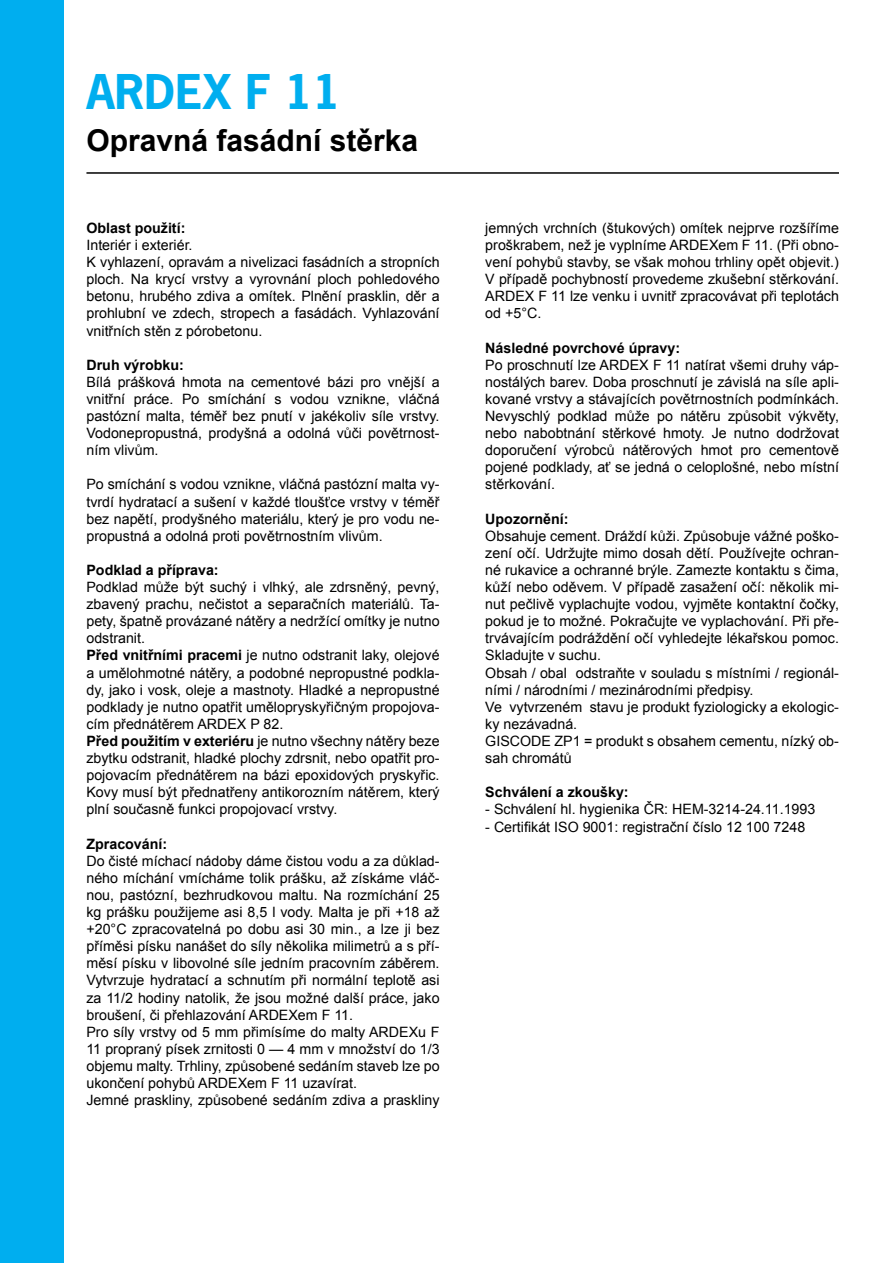
<style>
.page{position:relative;width:893px;height:1263px;background:#fff}
.page>*{position:absolute;margin:0;border:0;box-sizing:border-box;transform-origin:0 0}
.t1{font:700 45px "News Gothic Std";color:#00aeef}
.t2{font:700 30px "Arial";color:#000}
.t3{font:14.25px/17.1px "Arial";color:#000}
.t4{font:700 14.25px "Arial";color:#000}
.s1{font-weight:700}
</style>
<div class="page">
<div style="left:0;top:0;width:64px;height:1263px;background:#00aeef"></div>
<hr style="left:86px;top:172px;width:753px;height:2px;background:#000">
<h1 class="t1" style="left:86px;top:62px;width:256px">ARDEX F 11</h1>
<h2 class="t2" style="left:86px;top:120px;width:333px">Opravná fasádní stěrka</h2>
<p class="t4" style="left:86px;top:218px;width:100px">Oblast použití:</p>
<p class="t3" style="left:86px;top:237px;width:355px">Interiér i exteriér.<br>K vyhlazení, opravám a nivelizaci fasádních a stropních ploch. Na krycí vrstvy a vyrovnání ploch pohledového betonu, hrubého zdiva a omítek. Plnění prasklin, děr a prohlubní ve zdech, stropech a fasádách. Vyhlazování vnitřních stěn z pórobetonu.</p>
<p class="t4" style="left:86px;top:355px;width:99px">Druh výrobku:</p>
<p class="t3" style="left:86px;top:373px;width:355px;text-align:justify">Bílá prášková hmota na cementové bázi pro vnější a vnitřní práce. Po smíchání s vodou vznikne, vláčná pastózní malta, téměř bez pnutí v jakékoliv síle vrstvy.<br>Vodonepropustná, prodyšná a odolná vůči povětrnost&shy;ním vlivům.</p>
<p class="t3" style="left:86px;top:476px;width:355px;text-align:justify">Po smíchání s vodou vznikne, vláčná pastózní malta vy&shy;tvrdí hydratací a sušení v každé tloušťce vrstvy v téměř bez napětí, prodyšného materiálu, který je pro vodu ne&shy;propustná a odolná proti povětrnostním vlivům.</p>
<p class="t4" style="left:86px;top:560px;width:134px">Podklad a příprava:</p>
<p class="t3" style="left:86px;top:579px;width:355px">Podklad může být suchý i vlhký, ale zdrsněný, pevný, zbavený prachu, nečistot a separačních materiálů. Ta&shy;pety, špatně provázané nátěry a nedržící omítky je nutno odstranit.<br><span class="s1">Před vnitřními pracemi</span> je nutno odstranit laky, olejové a umělohmotné nátěry, a podobné nepropustné podkla&shy;dy, jako i vosk, oleje a mastnoty. Hladké a nepropustné podklady je nutno opatřit umělopryskyřičným propojova&shy;cím přednátěrem ARDEX P 82.<br><span class="s1">Před použitím v exteriéru</span> je nutno všechny nátěry beze zbytku odstranit, hladké plochy zdrsnit, nebo opatřit pro&shy;pojovacím přednátěrem na bázi epoxidových pryskyřic.<br>Kovy musí být přednatřeny antikorozním nátěrem, který plní současně funkci propojovací vrstvy.</p>
<p class="t4" style="left:86px;top:834px;width:82px">Zpracování:</p>
<p class="t3" style="left:86px;top:852px;width:355px">Do čisté míchací nádoby dáme čistou vodu a za důklad&shy;ného míchání vmícháme tolik prášku, až získáme vláč&shy;nou, pastózní, bezhrudkovou maltu. Na rozmíchání 25 kg prášku použijeme asi 8,5 l vody. Malta je při +18 až +20°C zpracovatelná po dobu asi 30 min., a lze ji bez příměsi písku nanášet do síly několika milimetrů a s pří&shy;měsí písku v libovolné síle jedním pracovním záběrem.<br>Vytvrzuje hydratací a schnutím při normální teplotě asi za 11/2 hodiny natolik, že jsou možné další práce, jako broušení, či přehlazování ARDEXem F 11.<br>Pro síly vrstvy od 5 mm přimísíme do malty ARDEXu F 11 propraný písek zrnitosti 0 — 4 mm v množství do 1/3 objemu malty. Trhliny, způsobené sedáním staveb lze po ukončení pohybů ARDEXem F 11 uzavírat.<br>Jemné praskliny, způsobené sedáním zdiva a praskliny</p>
<p class="t3" style="left:485px;top:219px;width:355px;text-align:justify">jemných vrchních (štukových) omítek nejprve rozšíříme proškrabem, než je vyplníme ARDEXem F 11. (Při obno&shy;vení pohybů stavby, se však mohou trhliny opět objevit.)<br>V případě pochybností provedeme zkušební stěrkování.<br>ARDEX F 11 lze venku i uvnitř zpracovávat při teplotách od +5°C.</p>
<p class="t4" style="left:485px;top:338px;width:196px">Následné povrchové úpravy:</p>
<p class="t3" style="left:485px;top:356px;width:355px;text-align:justify">Po proschnutí lze ARDEX F 11 natírat všemi druhy váp&shy;nostálých barev. Doba proschnutí je závislá na síle apli&shy;kované vrstvy a stávajících povětrnostních podmínkách.<br>Nevyschlý podklad může po nátěru způsobit výkvěty, nebo nabobtnání stěrkové hmoty. Je nutno dodržovat doporučení výrobců nátěrových hmot pro cementově pojené podklady, ať se jedná o celoplošné, nebo místní stěrkování.</p>
<p class="t4" style="left:485px;top:509px;width:85px">Upozornění:</p>
<p class="t3" style="left:485px;top:527px;width:355px">Obsahuje cement. Dráždí kůži. Způsobuje vážné poško&shy;zení očí. Udržujte mimo dosah dětí. Používejte ochran&shy;né rukavice a ochranné brýle. Zamezte kontaktu s čima, kůží nebo oděvem. V případě zasažení očí: několik mi&shy;nut pečlivě vyplachujte vodou, vyjměte kontaktní čočky, pokud je to možné. Pokračujte ve vyplachování. Při pře&shy;trvávajícím podráždění očí vyhledejte lékařskou pomoc.<br>Skladujte v suchu.<br>Obsah / obal odstraňte v souladu s místními / regionál&shy;ními / národními / mezinárodními předpisy.<br>Ve vytvrzeném stavu je produkt fyziologicky a ekologic&shy;ky nezávadná.<br>GISCODE ZP1 = produkt s obsahem cementu, nízký ob&shy;sah chromátů</p>
<p class="t4" style="left:485px;top:783px;width:145px">Schválení a zkoušky:</p>
<p class="t3" style="left:485px;top:801px;width:332px">- Schválení hl. hygienika ČR: HEM-3214-24.11.1993</p>
<p class="t3" style="left:485px;top:818px;width:321px">- Certifikát ISO 9001: registrační číslo 12 100 7248</p>
</div>
